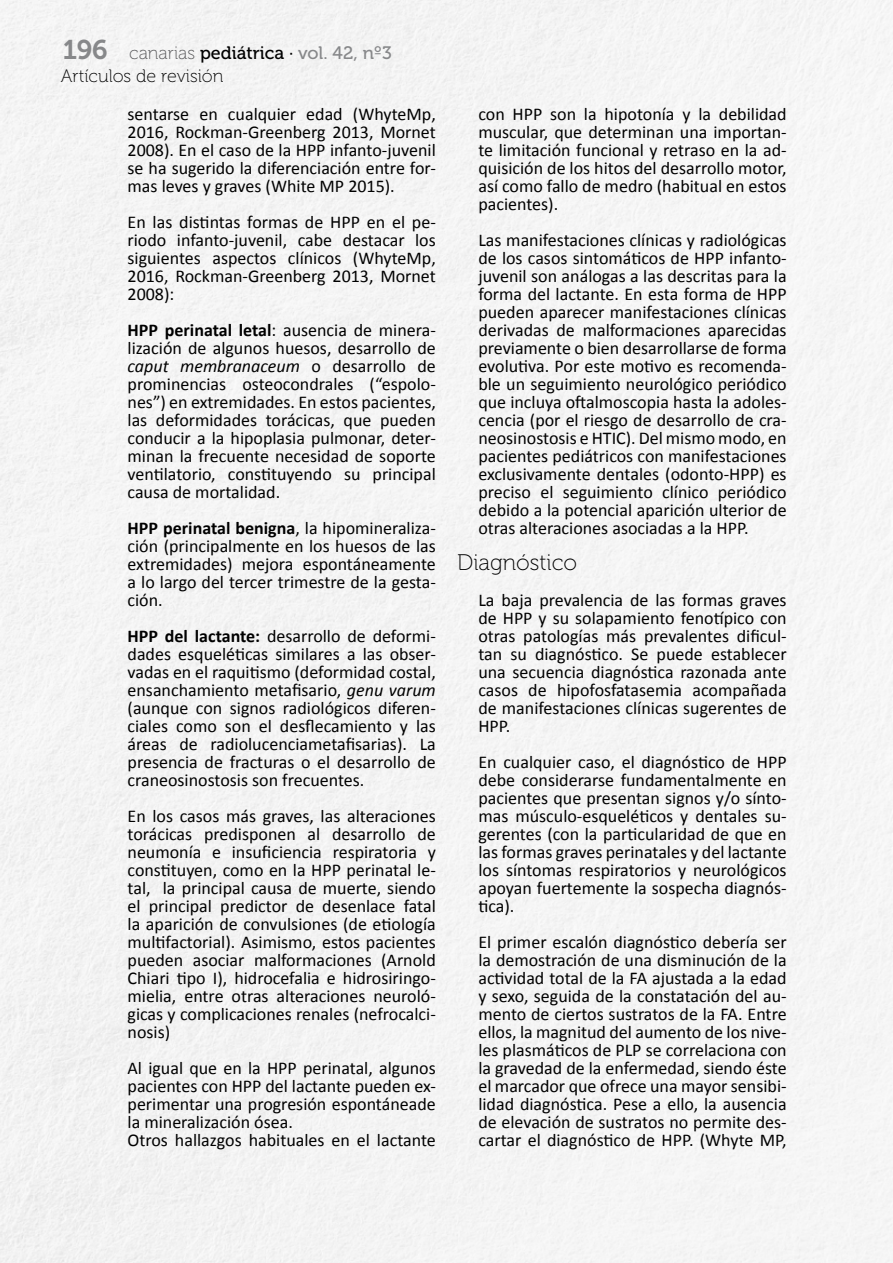
<style>
.page{position:relative;width:893px;height:1263px;background:#fff}
.page>*{position:absolute;margin:0;border:0;box-sizing:border-box;transform-origin:0 0}
.t1{font:22.5px "Museo 100";color:#000}
.t2{font:18px/18px "Calibri";color:#000;text-align:justify}
.t3{font:18px "Museo 500";color:#000}
.t4{font:18px "Museo 100";color:#000}
.s1{font-family:"Museo 700";font-size:27px;color:#87888a}
.s2{font-family:"Museo 100";color:#58585a}
.s3{color:#87888a}
.s4{font-weight:700}
.s5{font-style:italic}
</style>
<div class="page">
<p class="t3" style="left:63px;top:42px;width:331px"><span class="s1">196</span> <span class="s2">canarias</span> pediátrica · <span class="s3">vol. 42, nº3</span></p>
<p class="t4" style="left:61px;top:66px;width:164px">Artículos de revisión</p>
<p class="t2" style="left:128px;top:104px;width:310px">sentarse en cualquier edad (WhyteMp, 2016, Rockman-Greenberg 2013, Mornet 2008). En el caso de la HPP infanto-juvenil se ha sugerido la diferenciación entre for&shy;mas leves y graves (White MP 2015).</p>
<p class="t2" style="left:128px;top:212px;width:310px">En las distintas formas de HPP en el pe&shy;riodo infanto-juvenil, cabe destacar los siguientes aspectos clínicos (WhyteMp, 2016, Rockman-Greenberg 2013, Mornet 2008):</p>
<p class="t2" style="left:128px;top:320px;width:310px"><span class="s4">HPP perinatal letal</span>: ausencia de minera&shy;lización de algunos huesos, desarrollo de <span class="s5">caput membranaceum</span> o desarrollo de prominencias osteocondrales (“espolo&shy;nes”) en extremidades. En estos pacientes, las deformidades torácicas, que pueden conducir a la hipoplasia pulmonar, deter&shy;minan la frecuente necesidad de soporte ventilatorio, constituyendo su principal causa de mortalidad.</p>
<p class="t2" style="left:128px;top:518px;width:310px"><span class="s4">HPP perinatal benigna</span>, la hipomineraliza&shy;ción (principalmente en los huesos de las extremidades) mejora espontáneamente a lo largo del tercer trimestre de la gesta&shy;ción.</p>
<p class="t2" style="left:128px;top:626px;width:310px"><span class="s4">HPP del lactante:</span> desarrollo de deformi&shy;dades esqueléticas similares a las obser&shy;vadas en el raquitismo (deformidad costal, ensanchamiento metafisario, <span class="s5">genu varum </span>(aunque con signos radiológicos diferen&shy;ciales como son el desflecamiento y las áreas de radiolucenciametafisarias). La presencia de fracturas o el desarrollo de craneosinostosis son frecuentes.</p>
<p class="t2" style="left:128px;top:806px;width:310px">En los casos más graves, las alteraciones torácicas predisponen al desarrollo de neumonía e insuficiencia respiratoria y constituyen, como en la HPP perinatal le&shy;tal, la principal causa de muerte, siendo el principal predictor de desenlace fatal la aparición de convulsiones (de etiología multifactorial). Asimismo, estos pacientes pueden asociar malformaciones (Arnold Chiari tipo I), hidrocefalia e hidrosiringo&shy;mielia, entre otras alteraciones neuroló&shy;gicas y complicaciones renales (nefrocalci&shy;nosis)</p>
<p class="t2" style="left:128px;top:1058px;width:310px;text-align:left">Al igual que en la HPP perinatal, algunos pacientes con HPP del lactante pueden ex&shy;perimentar una progresión espontáneade la mineralización ósea.<br>Otros hallazgos habituales en el lactante</p>
<p class="t2" style="left:478px;top:104px;width:310px">con HPP son la hipotonía y la debilidad muscular, que determinan una importan&shy;te limitación funcional y retraso en la ad&shy;quisición de los hitos del desarrollo motor, así como fallo de medro (habitual en estos pacientes).</p>
<p class="t2" style="left:478px;top:230px;width:310px">Las manifestaciones clínicas y radiológicas de los casos sintomáticos de HPP infanto&shy;juvenil son análogas a las descritas para la forma del lactante. En esta forma de HPP pueden aparecer manifestaciones clínicas derivadas de malformaciones aparecidas previamente o bien desarrollarse de forma evolutiva. Por este motivo es recomenda&shy;ble un seguimiento neurológico periódico que incluya oftalmoscopia hasta la adoles&shy;cencia (por el riesgo de desarrollo de cra&shy;neosinostosis e HTIC). Del mismo modo, en pacientes pediátricos con manifestaciones exclusivamente dentales (odonto-HPP) es preciso el seguimiento clínico periódico debido a la potencial aparición ulterior de otras alteraciones asociadas a la HPP.</p>
<p class="t1" style="left:457px;top:550px;width:122px">Diagnóstico</p>
<p class="t2" style="left:478px;top:590px;width:310px">La baja prevalencia de las formas graves de HPP y su solapamiento fenotípico con otras patologías más prevalentes dificul&shy;tan su diagnóstico. Se puede establecer una secuencia diagnóstica razonada ante casos de hipofosfatasemia acompañada de manifestaciones clínicas sugerentes de HPP.</p>
<p class="t2" style="left:478px;top:752px;width:310px">En cualquier caso, el diagnóstico de HPP debe considerarse fundamentalmente en pacientes que presentan signos y/o sínto&shy;mas músculo-esqueléticos y dentales su&shy;gerentes (con la particularidad de que en las formas graves perinatales y del lactante los síntomas respiratorios y neurológicos apoyan fuertemente la sospecha diagnós&shy;tica).</p>
<p class="t2" style="left:478px;top:932px;width:310px">El primer escalón diagnóstico debería ser la demostración de una disminución de la actividad total de la FA ajustada a la edad y sexo, seguida de la constatación del au&shy;mento de ciertos sustratos de la FA. Entre ellos, la magnitud del aumento de los nive&shy;les plasmáticos de PLP se correlaciona con la gravedad de la enfermedad, siendo éste el marcador que ofrece una mayor sensibi&shy;lidad diagnóstica. Pese a ello, la ausencia de elevación de sustratos no permite des&shy;cartar el diagnóstico de HPP. (Whyte MP,</p>
</div>
